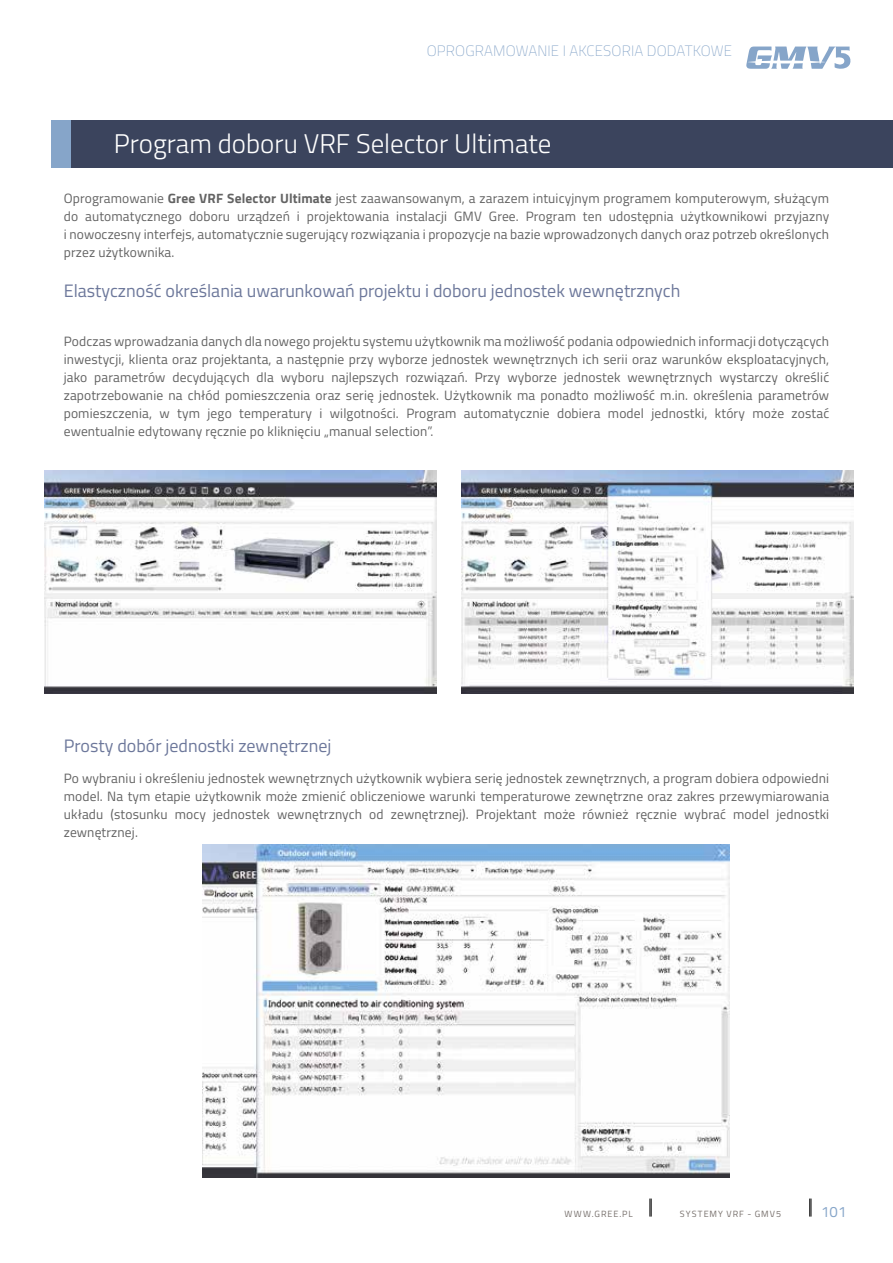
<style>
.page{position:relative;width:893px;height:1263px;background:#fff}
.page>*{position:absolute;margin:0;border:0;box-sizing:border-box;transform-origin:0 0}
.t1{font:300 27px "Titillium Web";color:#fff}
.t2{font:18px "Titillium Web";color:#6d789b}
.t3{font:100 15px "Titillium";letter-spacing:.01em;color:#86a5c9}
.t4{font:15px "Titillium";color:#86a5c9}
.t5{font:13.5px/18px "Titillium Web";letter-spacing:.01em;color:#636363;text-align:justify}
.t6{font:9px "Titillium";letter-spacing:.115em;color:#766f6b}
.s1{font-weight:700}
</style>
<div class="page">
<svg style="left:809px;top:1198px;width:3px;height:18px"></svg>
<svg style="left:650px;top:1198px;width:2px;height:18px"></svg>
<div style="left:51px;top:121px;width:842px;height:47px;background:#3b445d"></div>
<div style="left:51px;top:121px;width:20px;height:47px;background:#86a5c9"></div>
<svg style="left:746px;top:47px;width:105px;height:22px"></svg>
<img style="left:44px;top:470px;width:393px;height:223px">
<img style="left:461px;top:470px;width:392px;height:223px">
<img style="left:203px;top:845px;width:526px;height:332px">
<p class="t3" style="left:427px;top:41px;width:307px">OPROGRAMOWANIE I AKCESORIA DODATKOWE</p>
<h1 class="t1" style="left:114px;top:124px;width:439px">Program doboru VRF Selector Ultimate</h1>
<p class="t5" style="left:64px;top:189px;width:767px">Oprogramowanie <span class="s1">Gree VRF Selector Ultimate</span> jest zaawansowanym, a zarazem intuicyjnym programem komputerowym, służącym do automatycznego doboru urządzeń i projektowania instalacji GMV Gree. Program ten udostępnia użytkownikowi przyjazny i nowoczesny interfejs, automatycznie sugerujący rozwiązania i propozycje na bazie wprowadzonych danych oraz potrzeb określonych przez użytkownika.</p>
<h2 class="t2" style="left:64px;top:278px;width:618px">Elastyczność określania uwarunkowań projektu i doboru jednostek wewnętrznych</h2>
<p class="t5" style="left:64px;top:331px;width:767px">Podczas wprowadzania danych dla nowego projektu systemu użytkownik ma możliwość podania odpowiednich informacji dotyczących inwestycji, klienta oraz projektanta, a następnie przy wyborze jednostek wewnętrznych ich serii oraz warunków eksploatacyjnych, jako parametrów decydujących dla wyboru najlepszych rozwiązań. Przy wyborze jednostek wewnętrznych wystarczy określić zapotrzebowanie na chłód pomieszczenia oraz serię jednostek. Użytkownik ma ponadto możliwość m.in. określenia parametrów pomieszczenia, w tym jego temperatury i wilgotności. Program automatycznie dobiera model jednostki, który może zostać ewentualnie edytowany ręcznie po kliknięciu „manual selection”.</p>
<h2 class="t2" style="left:64px;top:732px;width:269px">Prosty dobór jednostki zewnętrznej</h2>
<p class="t5" style="left:64px;top:768px;width:767px">Po wybraniu i określeniu jednostek wewnętrznych użytkownik wybiera serię jednostek zewnętrznych, a program dobiera odpowiedni model. Na tym etapie użytkownik może zmienić obliczeniowe warunki temperaturowe zewnętrzne oraz zakres przewymiarowania układu (stosunku mocy jednostek wewnętrznych od zewnętrznej). Projektant może również ręcznie wybrać model jednostki zewnętrznej.</p>
<p class="t6" style="left:565px;top:1207px;width:70px">WWW.GREE.PL</p>
<p class="t6" style="left:680px;top:1207px;width:103px">SYSTEMY VRF - GMV5</p>
<p class="t4" style="left:821px;top:1200px;width:27px">101</p>
</div>
